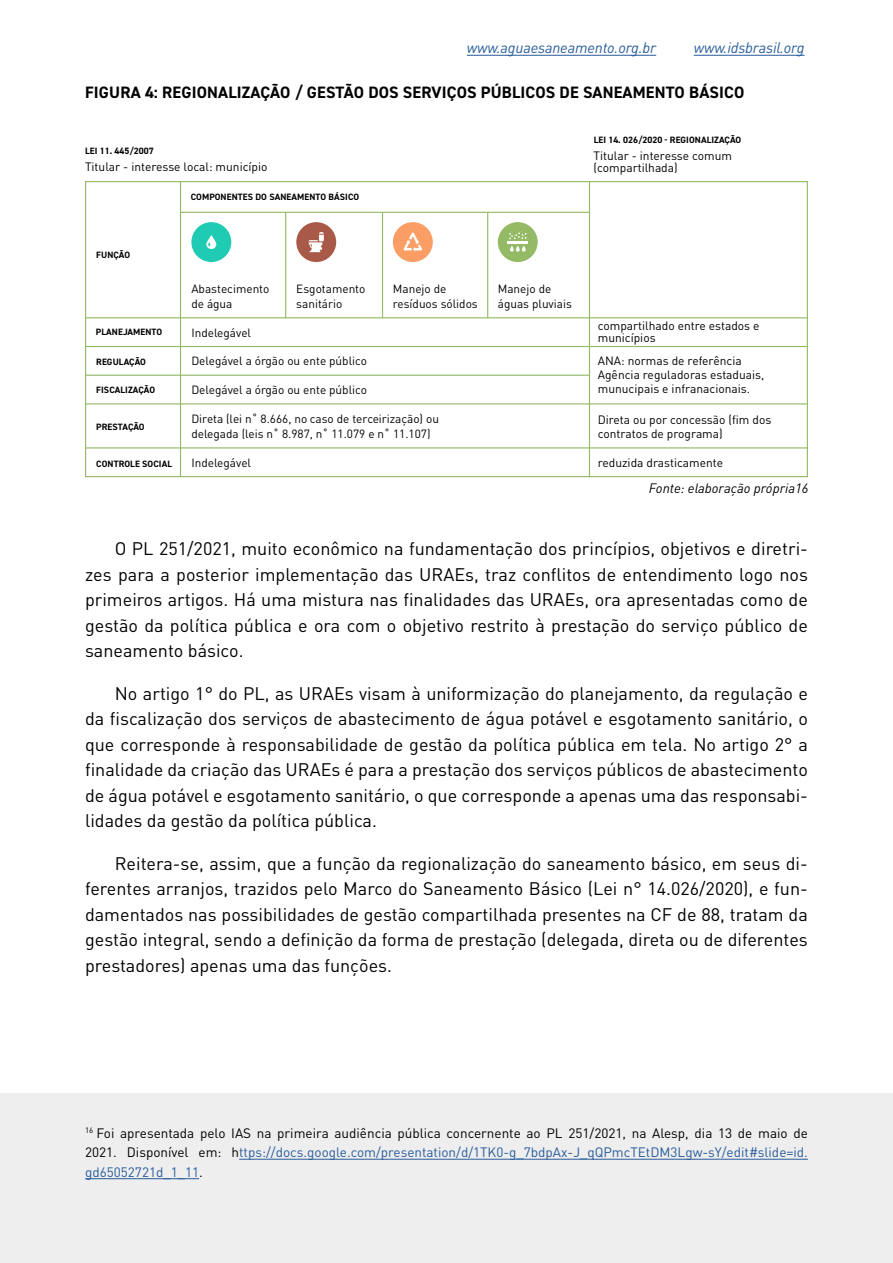
<style>
.page{position:relative;width:893px;height:1263px;background:#fff}
.page>*{position:absolute;margin:0;border:0;box-sizing:border-box;transform-origin:0 0}
.t1{font:18px/25.5px "DIN";color:#000;text-align:justify}
.t2{font:700 16.5px "DIN2014";letter-spacing:.01em;color:#020203}
.t3{font:italic 15px "DIN Pro";letter-spacing:-.01em;color:#275b9b}
.t4{font:13.5px/19.5px "DIN";color:#000;text-align:justify}
.t5{font:italic 13.5px "DIN Pro";color:#000}
.t6{font:12px/14.4px "DIN Pro";color:#000}
.t7{font:11.85px/15.3px "DIN Pro";color:#000}
.t8{font:700 9.15px "DIN2014";letter-spacing:.01em;color:#020203}
.s1{color:#275b9b}
</style>
<div class="page">
<hr style="left:467px;top:55px;width:189px;height:1px;background:#275b9b">
<hr style="left:694px;top:55px;width:111px;height:1px;background:#275b9b">
<hr style="left:86px;top:181px;width:94px;height:1px;background:#94ba66">
<hr style="left:180px;top:181px;width:106px;height:1px;background:#94ba66">
<hr style="left:180px;top:182px;width:1px;height:30px;background:#94ba66">
<hr style="left:286px;top:181px;width:96px;height:1px;background:#94ba66">
<hr style="left:382px;top:181px;width:106px;height:1px;background:#94ba66">
<hr style="left:488px;top:181px;width:319px;height:1px;background:#94ba66">
<hr style="left:180px;top:212px;width:106px;height:1px;background:#94ba66">
<hr style="left:180px;top:213px;width:1px;height:104px;background:#94ba66">
<hr style="left:286px;top:212px;width:96px;height:1px;background:#94ba66">
<hr style="left:285px;top:213px;width:1px;height:104px;background:#94ba66">
<hr style="left:382px;top:212px;width:106px;height:1px;background:#94ba66">
<hr style="left:382px;top:213px;width:1px;height:104px;background:#94ba66">
<hr style="left:488px;top:212px;width:101px;height:1px;background:#94ba66">
<hr style="left:487px;top:213px;width:1px;height:104px;background:#94ba66">
<hr style="left:86px;top:346px;width:94px;height:1px;background:#94ba66">
<hr style="left:180px;top:346px;width:106px;height:1px;background:#94ba66">
<hr style="left:286px;top:346px;width:96px;height:1px;background:#94ba66">
<hr style="left:382px;top:346px;width:106px;height:1px;background:#94ba66">
<hr style="left:488px;top:346px;width:320px;height:1px;background:#94ba66">
<hr style="left:86px;top:375px;width:94px;height:1px;background:#94ba66">
<hr style="left:180px;top:375px;width:106px;height:1px;background:#94ba66">
<svg style="left:180px;top:318px;width:1px;height:85px"></svg>
<hr style="left:286px;top:375px;width:96px;height:1px;background:#94ba66">
<hr style="left:382px;top:375px;width:106px;height:1px;background:#94ba66">
<hr style="left:488px;top:375px;width:101px;height:1px;background:#94ba66">
<hr style="left:86px;top:403px;width:94px;height:1px;background:#94ba66">
<hr style="left:180px;top:403px;width:106px;height:1px;background:#94ba66">
<hr style="left:180px;top:404px;width:1px;height:43px;background:#94ba66">
<hr style="left:286px;top:403px;width:96px;height:1px;background:#94ba66">
<hr style="left:382px;top:403px;width:106px;height:1px;background:#94ba66">
<hr style="left:488px;top:403px;width:320px;height:1px;background:#94ba66">
<hr style="left:86px;top:447px;width:94px;height:1px;background:#94ba66">
<hr style="left:180px;top:447px;width:106px;height:1px;background:#94ba66">
<svg style="left:180px;top:448px;width:1px;height:28px"></svg>
<hr style="left:286px;top:447px;width:96px;height:1px;background:#94ba66">
<hr style="left:382px;top:447px;width:106px;height:1px;background:#94ba66">
<hr style="left:488px;top:447px;width:320px;height:1px;background:#94ba66">
<hr style="left:86px;top:317px;width:94px;height:1px;background:#94ba66">
<hr style="left:180px;top:317px;width:106px;height:1px;background:#94ba66">
<hr style="left:286px;top:317px;width:96px;height:1px;background:#94ba66">
<hr style="left:382px;top:317px;width:106px;height:1px;background:#94ba66">
<hr style="left:488px;top:317px;width:320px;height:1px;background:#94ba66">
<hr style="left:86px;top:476px;width:94px;height:1px;background:#94ba66">
<hr style="left:180px;top:476px;width:106px;height:1px;background:#94ba66">
<hr style="left:286px;top:476px;width:96px;height:1px;background:#94ba66">
<hr style="left:382px;top:476px;width:106px;height:1px;background:#94ba66">
<hr style="left:488px;top:476px;width:320px;height:1px;background:#94ba66">
<div style="left:0;top:1093px;width:893px;height:170px;background:#eee"></div>
<hr style="left:239px;top:1159px;width:569px;height:1px;background:#275b9b">
<hr style="left:85px;top:1178px;width:114px;height:1px;background:#275b9b">
<div style="left:191px;top:222px;width:40px;height:40px;background:#1fccb3;border-radius:50%"></div>
<svg style="left:206px;top:235px;width:10px;height:14px"></svg>
<div style="left:296px;top:222px;width:40px;height:40px;background:#a85947;border-radius:50%"></div>
<svg style="left:309px;top:232px;width:15px;height:20px"></svg>
<div style="left:393px;top:222px;width:40px;height:40px;background:#fa9e66;border-radius:50%"></div>
<svg style="left:403px;top:232px;width:19px;height:20px"></svg>
<div style="left:498px;top:222px;width:40px;height:40px;background:#94ba66;border-radius:50%"></div>
<svg style="left:510px;top:246px;width:16px;height:6px"></svg>
<svg style="left:509px;top:232px;width:17px;height:7px"></svg>
<hr style="left:508px;top:241px;width:20px;height:2px;background:#fff">
<hr style="left:589px;top:181px;width:1px;height:296px;background:#94ba66">
<hr style="left:807px;top:181px;width:1px;height:296px;background:#94ba66">
<hr style="left:85px;top:181px;width:1px;height:296px;background:#94ba66">
<p class="t3" style="left:467px;top:36px;width:191px">www.aguaesaneamento.org.br</p>
<p class="t3" style="left:694px;top:36px;width:112px">www.idsbrasil.org</p>
<p class="t2" style="left:85px;top:81px;width:661px">FIGURA 4: REGIONALIZAÇÃO / GESTÃO DOS SERVIÇOS PÚBLICOS DE SANEAMENTO BÁSICO</p>
<p class="t8" style="left:594px;top:134px;width:149px">LEI 14. 026/2020 - REGIONALIZAÇÃO</p>
<p class="t8" style="left:85px;top:144px;width:70px">LEI 11. 445/2007</p>
<p class="t6" style="left:594px;top:148px;width:140px">Titular - interesse comum</p>
<p class="t6" style="left:85px;top:158px;width:184px">Titular - interesse local: município</p>
<p class="t6" style="left:594px;top:160px;width:86px">(compartilhada)</p>
<p class="t8" style="left:191px;top:191px;width:170px">COMPONENTES DO SANEAMENTO BÁSICO</p>
<p class="t8" style="left:96px;top:249px;width:35px">FUNÇÃO</p>
<p class="t8" style="left:96px;top:326px;width:68px">PLANEJAMENTO</p>
<p class="t8" style="left:96px;top:355px;width:51px">REGULAÇÃO</p>
<p class="t8" style="left:96px;top:383px;width:60px">FISCALIZAÇÃO</p>
<p class="t8" style="left:96px;top:420px;width:50px">PRESTAÇÃO</p>
<p class="t8" style="left:96px;top:458px;width:77px">CONTROLE SOCIAL</p>
<p class="t7" style="left:191px;top:280px;width:80px">Abastecimento de água</p>
<p class="t7" style="left:296px;top:280px;width:71px">Esgotamento sanitário</p>
<p class="t7" style="left:393px;top:280px;width:86px">Manejo de resíduos sólidos</p>
<p class="t7" style="left:498px;top:280px;width:76px">Manejo de águas pluviais</p>
<p class="t7" style="left:191px;top:324px;width:61px">Indelegável</p>
<p class="t7" style="left:191px;top:353px;width:177px">Delegável a órgão ou ente público</p>
<p class="t7" style="left:191px;top:382px;width:177px">Delegável a órgão ou ente público</p>
<p class="t7" style="left:191px;top:410px;width:249px">Direta (lei n˚ 8.666, no caso de terceirização) ou delegada (leis n˚ 8.987, n˚ 11.079 e n˚ 11.107)</p>
<p class="t7" style="left:191px;top:454px;width:61px">Indelegável</p>
<p class="t6" style="left:598px;top:319px;width:163px;line-height:12px">compartilhado entre estados e municípios</p>
<p class="t6" style="left:598px;top:352px;width:168px">ANA: normas de referência<br>Agência reguladoras estaduais, munucipais e infranacionais.</p>
<p class="t6" style="left:598px;top:411px;width:175px">Direta ou por concessão (fim dos contratos de programa)</p>
<p class="t6" style="left:598px;top:454px;width:127px">reduzida drasticamente</p>
<p class="t5" style="left:649px;top:478px;width:161px">Fonte: elaboração própria16</p>
<p class="t1" style="left:85px;top:535px;width:724px;text-indent:30px">O PL 251/2021, muito econômico na fundamentação dos princípios, objetivos e diretri&shy;zes para a posterior implementação das URAEs, traz conflitos de entendimento logo nos primeiros artigos. Há uma mistura nas finalidades das URAEs, ora apresentadas como de gestão da política pública e ora com o objetivo restrito à prestação do serviço público de saneamento básico.</p>
<p class="t1" style="left:85px;top:680px;width:724px;text-indent:30px">No artigo 1° do PL, as URAEs visam à uniformização do planejamento, da regulação e da fiscalização dos serviços de abastecimento de água potável e esgotamento sanitário, o que corresponde à responsabilidade de gestão da política pública em tela. No artigo 2° a finalidade da criação das URAEs é para a prestação dos serviços públicos de abastecimento de água potável e esgotamento sanitário, o que corresponde a apenas uma das responsabi&shy;lidades da gestão da política pública.</p>
<p class="t1" style="left:85px;top:850px;width:724px;text-indent:30px">Reitera-se, assim, que a função da regionalização do saneamento básico, em seus di&shy;ferentes arranjos, trazidos pelo Marco do Saneamento Básico (Lei n° 14.026/2020), e fun&shy;damentados nas possibilidades de gestão compartilhada presentes na CF de 88, tratam da gestão integral, sendo a definição da forma de prestação (delegada, direta ou de diferentes prestadores) apenas uma das funções.</p>
<p class="t4" style="left:85px;top:1123px;width:724px"><sup>16</sup> Foi apresentada pelo IAS na primeira audiência pública concernente ao PL 251/2021, na Alesp, dia 13 de maio de 2021. Disponível em: h<span class="s1">ttps://docs.google.com/presentation/d/1TK0-g_7bdpAx-J_qQPmcTEtDM3Lgw-sY/edit#slide=id. gd65052721d_1_11</span>.</p>
</div>
